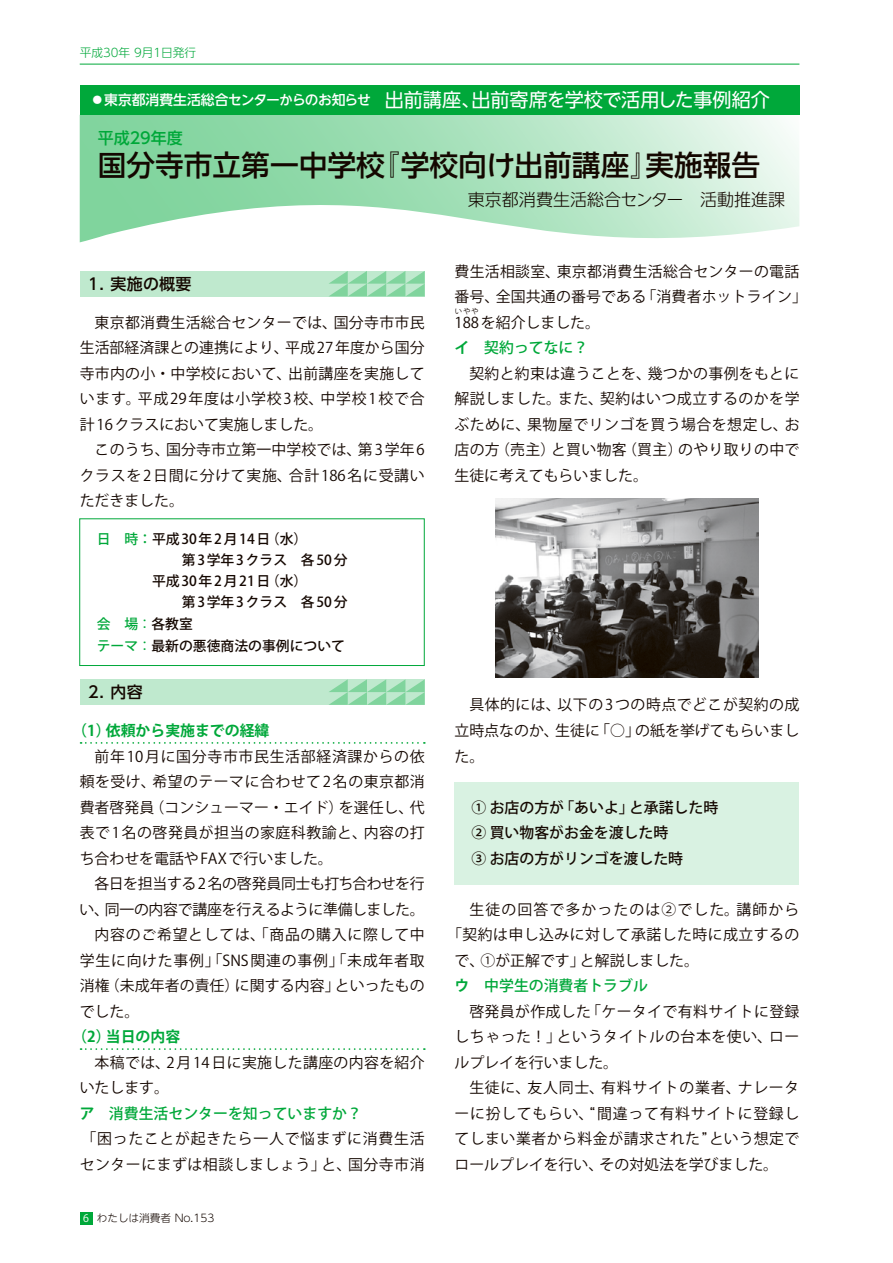
<style>
.page{position:relative;width:893px;height:1263px;background:#fff}
.page>*{position:absolute;margin:0;border:0;box-sizing:border-box;transform-origin:0 0}
.t1{font:500 28.65px "UD Shin Go NT Pr 6 N";color:#140700}
.t2{font:300 16.95px "UD Shin Go NT Pr 6 N";color:#140700}
.t3{font:500 15.9px "UD Shin Go Pr 6 N";letter-spacing:.015em;color:#140700}
.t4{font:500 15.9px "UD Shin Go NT Pr 6 N";color:#00a83a}
.t5{font:14.85px/25.5px "Koz Go Pr 6 N";letter-spacing:.025em;color:#140700;text-align:justify}
.t6{font:14.85px "Koz Go Pr 6 N";letter-spacing:.05em;color:#140700}
.t7{font:14.85px "Koz Go Pr 6 N";color:#140700}
.t8{font:500 14.85px/25.5px "Koz Go Pr 6 N";color:#140700}
.t9{font:14.85px "Koz Go Pr 6 N";letter-spacing:-.02em;color:#140700}
.t10{font:14.85px "Koz Go Pr 6 N";letter-spacing:.005em;color:#140700}
.t11{font:14.85px "Koz Go Pr 6 N";letter-spacing:-.025em;color:#140700}
.t12{font:700 14.85px "Koz Go Pr 6 N";color:#00a83a}
.t13{font:14.85px "Koz Go Pr 6 N";letter-spacing:.075em;color:#140700}
.t14{font:500 14.85px "Koz Go Pr 6 N";color:#00a83a}
.t15{font:500 13.8px "UD Shin Go NT Pr 6 N";letter-spacing:-.03em;color:#fff}
.t16{font:500 13.8px "Koz Go Pr 6 N";letter-spacing:.125em;color:#140700}
.t17{font:500 13.8px "Koz Go Pr 6 N";color:#140700}
.t18{font:500 13.8px "Koz Go Pr 6 N";color:#00a83a}
.t19{font:300 11.7px "UD Shin Go Pr 6 N";color:#00a83a}
.t20{font:300 10.65px "UD Shin Go NT Pr 6 N";color:#140700}
.t21{font:7.5px "Koz Go Pr 6 N";color:#140700}
.s1{font-weight:400;font-size:19.2px}
.s2{color:#00a83a}
.s3{font-weight:400}
.s4{color:#140700}
.s5{font-weight:400;color:#00a83a}
.s6{font-weight:700;color:#00a83a}
.s7{font-weight:500;color:#00a83a}
.s8{font-family:"Koz Go Pr 6 N";font-weight:400;color:#fff}
.s9{font-weight:700}
.s10{font-family:"Gothic MB101 Pr 6 N"}
</style>
<div class="page">
<div style="left:80px;top:1212px;width:12px;height:13px;background:#00a83a"></div>
<hr style="left:80px;top:64px;width:719px;height:1px;background:#00a83a">
<svg style="left:80px;top:115px;width:719px;height:128px"></svg>
<div style="left:455px;top:782px;width:344px;height:102px;background:#d9f2e2"></div>
<div style="left:80px;top:679px;width:345px;height:26px;background:#bfe9ce"></div>
<svg style="left:329px;top:679px;width:96px;height:26px"></svg>
<div style="left:80px;top:271px;width:345px;height:25px;background:#bfe9ce"></div>
<svg style="left:329px;top:271px;width:96px;height:25px"></svg>
<svg style="left:81px;top:742px;width:344px;height:2px"></svg>
<svg style="left:81px;top:1048px;width:344px;height:2px"></svg>
<img style="left:495px;top:499px;width:264px;height:178px">
<div style="left:80px;top:519px;width:344px;height:147px;border:1px solid #00a83a"></div>
<div style="left:80px;top:85px;width:719px;height:30px;background:#00a83a"></div>
<p class="t19" style="left:80px;top:43px;width:118px">平成30年 9月1日発行</p>
<p class="t15" style="left:90px;top:89px;width:681px">⃝東京都消費生活総合センターからのお知らせ <span class="s1">出前講座、出前寄席を学校で活用した事例紹介</span></p>
<p class="t4" style="left:98px;top:125px;width:86px">平成29年度</p>
<h1 class="t1" style="left:98px;top:142px;width:664px">国分寺市立第一中学校『学校向け出前講座』実施報告</h1>
<p class="t3" style="left:88px;top:271px;width:153px">1. 実施の概要　　　</p>
<p class="t5" style="left:80px;top:310px;width:346px;text-indent:15px">東京都消費生活総合センターでは、国分寺市市民生活部経済課との連携により、平成 27 年度から国分寺市内の小・中学校において、出前講座を実施しています。平成29年度は小学校3校、中学校1校で合計 16 クラスにおいて実施しました。</p>
<p class="t5" style="left:80px;top:437px;width:347px;text-indent:15px">このうち、国分寺市立第一中学校では、第 3 学年 6クラスを2日間に分けて実施、合計186名に受講いただきました。</p>
<p class="t17" style="left:97px;top:531px;width:212px"><span class="s2">日　時：</span>平成 30 年 2 月 14 日（水）</p>
<p class="t16" style="left:182px;top:552px;width:167px">第3学年3クラス　各50分</p>
<p class="t16" style="left:152px;top:573px;width:157px">平成30年2月21日（水）</p>
<p class="t16" style="left:182px;top:595px;width:167px">第3学年3クラス　各50分</p>
<p class="t18" style="left:97px;top:616px;width:98px">会　場<span class="s3">：</span><span class="s4">各教室</span></p>
<p class="t17" style="left:97px;top:638px;width:250px"><span class="s2">テーマ</span><span class="s5">：</span>最新の悪徳商法の事例について</p>
<p class="t3" style="left:88px;top:679px;width:56px">2. 内容</p>
<p class="t12" style="left:72px;top:722px;width:199px">（1）依頼から実施までの経緯</p>
<p class="t5" style="left:80px;top:744px;width:346px;text-indent:15px">前年10月に国分寺市市民生活部経済課からの依頼を受け、希望のテーマに合わせて2名の東京都消費者啓発員（コンシューマー・エイド）を選任し、代表で1名の啓発員が担当の家庭科教諭と、内容の打ち合わせを電話や FAX で行いました。</p>
<p class="t11" style="left:95px;top:875px;width:332px">各日を担当する2名の啓発員同士も打ち合わせを行</p>
<p class="t9" style="left:80px;top:901px;width:347px">い、同一の内容で講座を行えるように準備しました。</p>
<p class="t6" style="left:95px;top:926px;width:332px">内容のご希望としては、「商品の購入に際して中</p>
<p class="t6" style="left:80px;top:952px;width:346px">学生に向けた事例」「SNS関連の事例」「未成年者取</p>
<p class="t10" style="left:80px;top:977px;width:346px">消権（未成年者の責任）に関する内容」といったもの</p>
<p class="t5" style="left:80px;top:999px;width:61px">でした。</p>
<p class="t12" style="left:72px;top:1028px;width:109px">（2）当日の内容</p>
<p class="t5" style="left:80px;top:1050px;width:346px;text-align:left;text-indent:15px">本稿では、2月14日に実施した講座の内容を紹介いたします。<br><span class="s6">ア</span> <span class="s7">消費生活センターを知っていますか？<br></span>「困ったことが起きたら一人で悩まずに消費生活センターにまずは相談しましょう」と、国分寺市消</p>
<p class="t20" style="left:83px;top:1210px;width:133px"><span class="s8">6</span> わたしは消費者 No.153</p>
<p class="t2" style="left:468px;top:186px;width:319px">東京都消費生活総合センター　活動推進課</p>
<p class="t5" style="left:454px;top:259px;width:354px;text-align:left">費生活相談室、東京都消費生活総合センターの電話番号、全国共通の番号である「消費者ホットライン」<br>188を紹介しました。</p>
<p class="t21" style="left:455px;top:307px;width:25px">いやや</p>
<p class="t14" style="left:454px;top:339px;width:135px"><span class="s9">イ</span> 契約ってなに？</p>
<p class="t5" style="left:469px;top:361px;width:331px">契約と約束は違うことを、幾つかの事例をもとに</p>
<p class="t5" style="left:454px;top:386px;width:347px">解説しました。また、契約はいつ成立するのかを学</p>
<p class="t5" style="left:454px;top:412px;width:347px">ぶために、果物屋でリンゴを買う場合を想定し、お</p>
<p class="t5" style="left:454px;top:437px;width:346px">店の方（売主）と買い物客（買主）のやり取りの中で</p>
<p class="t7" style="left:454px;top:467px;width:195px">生徒に考えてもらいました。</p>
<p class="t5" style="left:454px;top:693px;width:347px;text-indent:15px">具体的には、以下の3つの時点でどこが契約の成立時点なのか、生徒に「○」の紙を挙げてもらいました。</p>
<p class="t8" style="left:471px;top:795px;width:248px">① お店の方が「あいよ」と承諾した時<br>② 買い物客がお金を渡した時<br>③ お店の方がリンゴを渡した時</p>
<p class="t13" style="left:469px;top:901px;width:332px">生徒の回答で多かったのは②でした。講師から</p>
<p class="t5" style="left:447px;top:922px;width:354px">「契約は申し込みに対して承諾した時に成立するの</p>
<p class="t7" style="left:454px;top:952px;width:246px">で、①が正解です」と解説しました。</p>
<p class="t14" style="left:454px;top:977px;width:195px"><span class="s9">ウ</span> 中学生の消費者トラブル</p>
<p class="t5" style="left:469px;top:999px;width:332px">啓発員が作成した「ケータイで有料サイトに登録</p>
<p class="t5" style="left:454px;top:1024px;width:346px">しちゃった！」というタイトルの台本を使い、ロー</p>
<p class="t7" style="left:454px;top:1054px;width:165px">ルプレイを行いました。</p>
<p class="t6" style="left:469px;top:1079px;width:332px">生徒に、友人同士、有料サイトの業者、ナレータ</p>
<p class="t6" style="left:454px;top:1105px;width:346px">ーに扮してもらい、<span class="s10">“</span>間違って有料サイトに登録し</p>
<p class="t5" style="left:454px;top:1126px;width:346px">てしまい業者から料金が請求された<span class="s10">”</span>という想定で</p>
<p class="t7" style="left:454px;top:1156px;width:325px">ロールプレイを行い、その対処法を学びました。</p>
</div>
